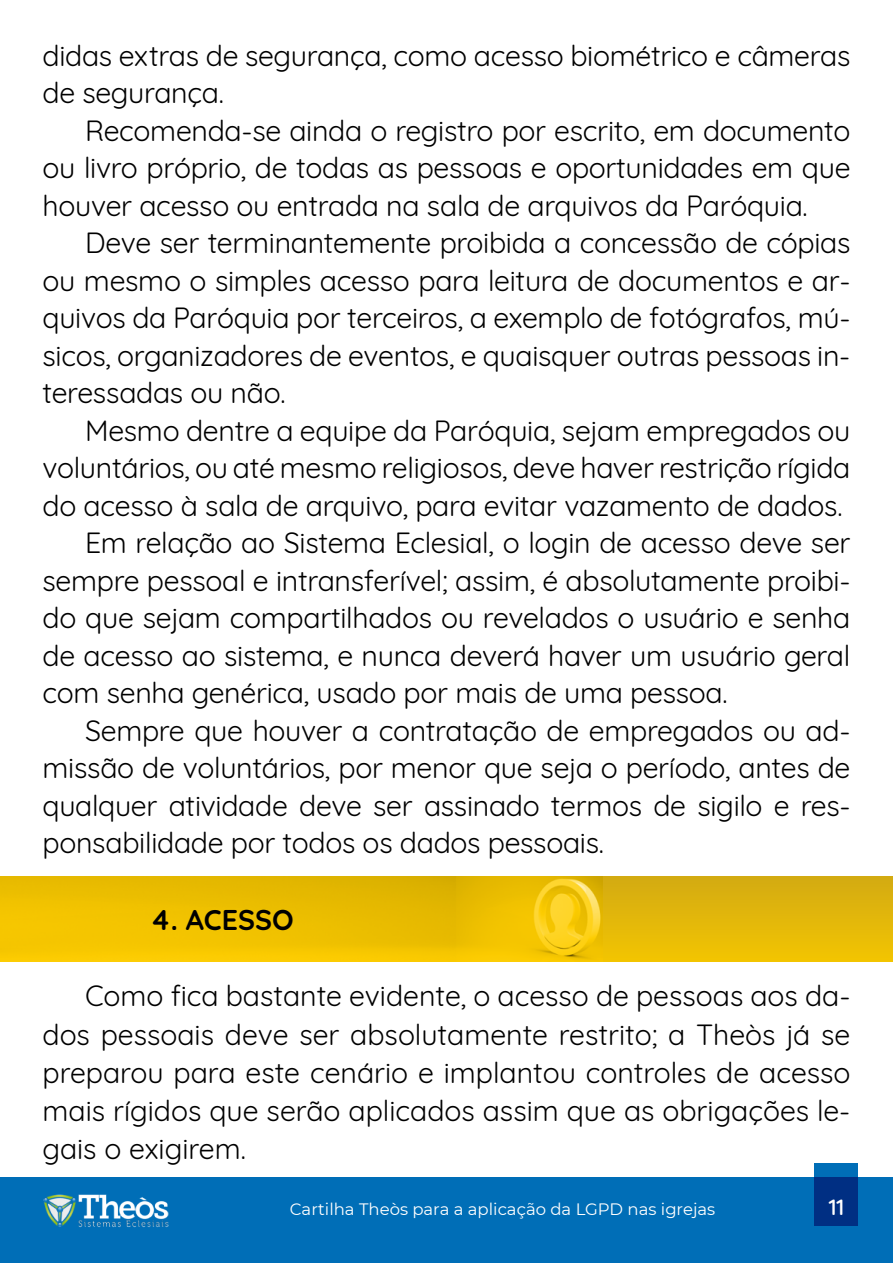
<style>
.page{position:relative;width:893px;height:1263px;background:#fff}
.page>*{position:absolute;margin:0;border:0;box-sizing:border-box;transform-origin:0 0}
.t1{font:28.5px/37.5px "Quicksand";letter-spacing:-.01em;color:#000;text-align:justify}
.t2{font:700 28.5px "Quicksand";color:#000}
.t3{font:500 22.5px "Quicksand";color:#fff}
.t4{font:16.5px "Montserrat";color:#fff}
</style>
<div class="page">
<div style="left:599px;top:876px;width:294px;height:85px;background:linear-gradient(to bottom,#d3aa13,#f2c402)"></div>
<img style="left:455px;top:876px;width:147px;height:85px">
<img style="left:0;top:876px;width:455px;height:85px">
<div style="left:0;top:1178px;width:893px;height:85px;background:#006eb7"></div>
<img style="left:43px;top:1194px;width:126px;height:34px">
<svg style="left:814px;top:1163px;width:44px;height:63px;background:#003d8e"></svg>
<p class="t1" style="left:43px;top:34px;width:809px">didas extras de segurança, como acesso biométrico e câmeras de segurança.</p>
<p class="t1" style="left:43px;top:109px;width:809px;text-indent:43px">Recomenda-se ainda o registro por escrito, em documento ou livro próprio, de todas as pessoas e oportunidades em que houver acesso ou entrada na sala de arquivos da Paróquia.</p>
<p class="t1" style="left:43px;top:221px;width:809px;text-indent:43px">Deve ser terminantemente proibida a concessão de cópias ou mesmo o simples acesso para leitura de documentos e ar&shy;quivos da Paróquia por terceiros, a exemplo de fotógrafos, mú&shy;sicos, organizadores de eventos, e quaisquer outras pessoas in&shy;teressadas ou não.</p>
<p class="t1" style="left:85px;top:409px;width:767px">Mesmo dentre a equipe da Paróquia, sejam empregados ou</p>
<p class="t1" style="left:43px;top:446px;width:809px">voluntários, ou até mesmo religiosos, deve haver restrição rígida</p>
<p class="t1" style="left:43px;top:484px;width:801px">do acesso à sala de arquivo, para evitar vazamento de dados.</p>
<p class="t1" style="left:85px;top:521px;width:767px">Em relação ao Sistema Eclesial, o login de acesso deve ser</p>
<p class="t1" style="left:43px;top:559px;width:809px">sempre pessoal e intransferível; assim, é absolutamente proibi-</p>
<p class="t1" style="left:43px;top:596px;width:809px">do que sejam compartilhados ou revelados o usuário e senha</p>
<p class="t1" style="left:43px;top:634px;width:809px">de acesso ao sistema, e nunca deverá haver um usuário geral</p>
<p class="t1" style="left:43px;top:671px;width:687px">com senha genérica, usado por mais de uma pessoa.</p>
<p class="t1" style="left:85px;top:709px;width:767px">Sempre que houver a contratação de empregados ou ad-</p>
<p class="t1" style="left:43px;top:747px;width:809px">missão de voluntários, por menor que seja o período, antes de</p>
<p class="t1" style="left:43px;top:784px;width:809px">qualquer atividade deve ser assinado termos de sigilo e res-</p>
<p class="t1" style="left:43px;top:822px;width:563px">ponsabilidade por todos os dados pessoais.</p>
<p class="t2" style="left:151px;top:896px;width:145px">4. ACESSO</p>
<p class="t1" style="left:43px;top:974px;width:809px;line-height:38.2px;text-indent:43px">Como fica bastante evidente, o acesso de pessoas aos da&shy;dos pessoais deve ser absolutamente restrito; a Theòs já se preparou para este cenário e implantou controles de acesso mais rígidos que serão aplicados assim que as obrigações le&shy;gais o exigirem.</p>
<p class="t4" style="left:290px;top:1198px;width:427px">Cartilha Theòs para a aplicação da LGPD nas igrejas</p>
<p class="t3" style="left:829px;top:1189px;width:17px">11</p>
</div>
